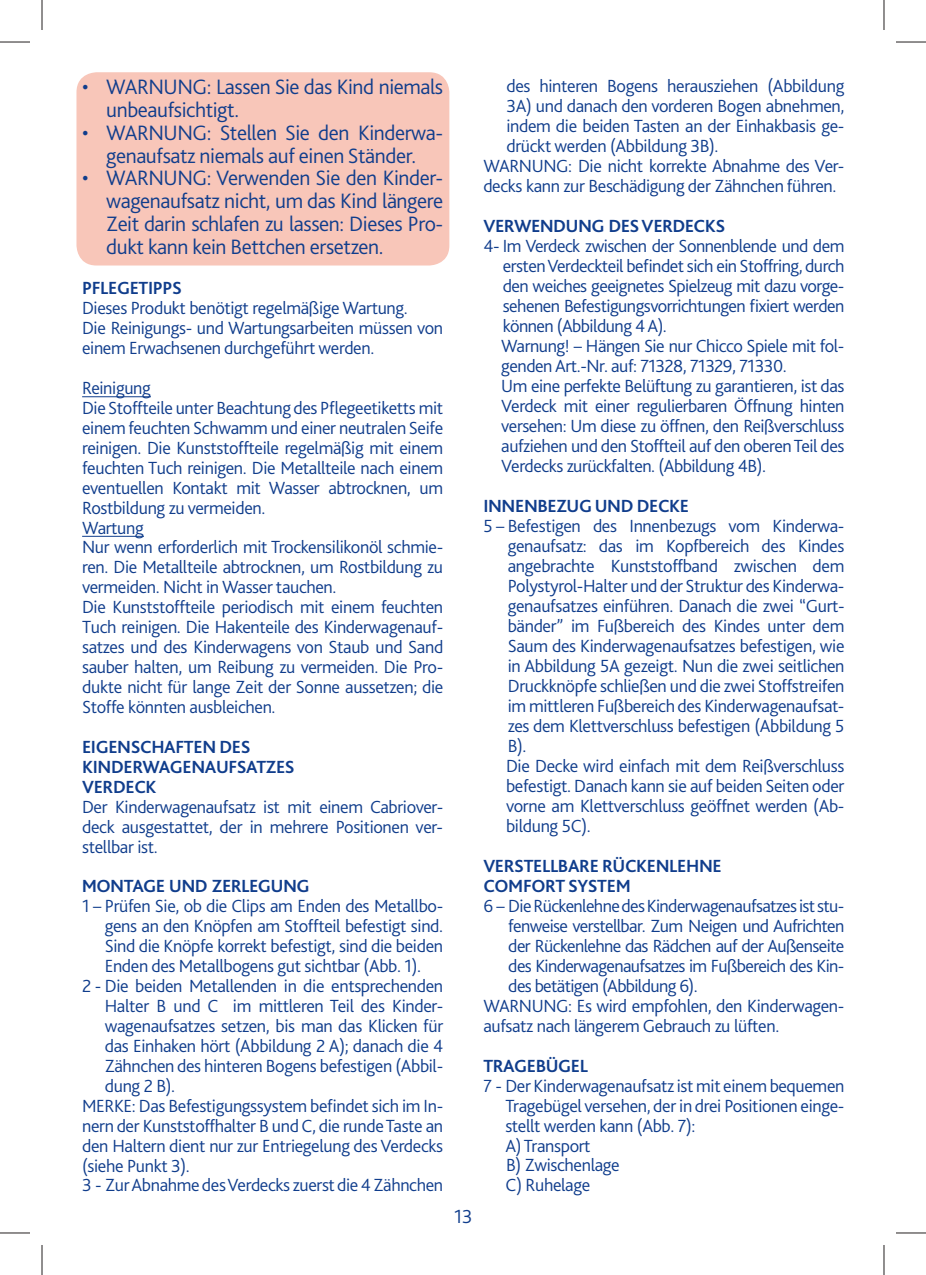
<style>
.page{position:relative;width:926px;height:1275px;background:#fff}
.page>*{position:absolute;margin:0;border:0;box-sizing:border-box;transform-origin:0 0}
.t1{font:300 21.8px/22.8px "Bliss 2";letter-spacing:-.02em;color:#103d8c}
.t2{font:300 19.8px "Bliss 2";color:#103d8c}
.t3{font:300 18.4px/20px "Bliss 2";letter-spacing:-.02em;color:#103d8c}
.t4{font:700 18.4px/20px "Bliss 2";letter-spacing:-.02em;color:#103d8c}
.t5{font:700 18.4px "Bliss";color:#103d8c}
</style>
<div class="page">
<div style="left:76px;top:72px;width:373px;height:193px;background:#f8c6b9;border-radius:20px"></div>
<hr style="left:82px;top:396px;width:69px;height:1px;background:#103d8c">
<hr style="left:82px;top:536px;width:62px;height:1px;background:#103d8c">
<hr style="left:0;top:42px;width:30px;height:1px;background:#231f20">
<hr style="left:896px;top:42px;width:30px;height:1px;background:#231f20">
<hr style="left:0;top:1232px;width:30px;height:1px;background:#231f20">
<hr style="left:896px;top:1232px;width:30px;height:1px;background:#231f20">
<hr style="left:42px;top:0;width:1px;height:30px;background:#231f20">
<hr style="left:42px;top:1245px;width:1px;height:30px;background:#231f20">
<hr style="left:884px;top:0;width:1px;height:30px;background:#231f20">
<hr style="left:884px;top:1245px;width:1px;height:30px;background:#231f20">
<p class="t1" style="left:106px;top:78px;width:339px;text-indent:-24px">• WARNUNG: Lassen Sie das Kind niemals unbeaufsichtigt.</p>
<p class="t1" style="left:82px;top:123px;width:363px;text-align:center">• WARNUNG: Stellen Sie den Kinderwa&shy;genaufsatz niemals auf einen Ständer.</p>
<p class="t1" style="left:106px;top:169px;width:339px;text-align:justify;text-indent:-24px">• WARNUNG: Verwenden Sie den Kinder&shy;wagenaufsatz nicht, um das Kind längere Zeit darin schlafen zu lassen: Dieses Pro&shy;dukt kann kein Bettchen ersetzen.</p>
<p class="t4" style="left:82px;top:280px;width:101px">PFLEGETIPPS</p>
<p class="t3" style="left:82px;top:300px;width:363px">Dieses Produkt benötigt regelmäßige Wartung.<br>Die Reinigungs- und Wartungsarbeiten müssen von einem Erwachsenen durchgeführt werden.</p>
<p class="t3" style="left:82px;top:379px;width:363px">Reinigung<br>Die Stoffteile unter Beachtung des Pflegeetiketts mit einem feuchten Schwamm und einer neutralen Seife reinigen. Die Kunststoffteile regelmäßig mit einem feuchten Tuch reinigen. Die Metallteile nach einem eventuellen Kontakt mit Wasser abtrocknen, um Rostbildung zu vermeiden.<br>Wartung<br>Nur wenn erforderlich mit Trockensilikonöl schmie&shy;ren. Die Metallteile abtrocknen, um Rostbildung zu vermeiden. Nicht in Wasser tauchen.<br>Die Kunststoffteile periodisch mit einem feuchten Tuch reinigen. Die Hakenteile des Kinderwagenauf&shy;satzes und des Kinderwagens von Staub und Sand sauber halten, um Reibung zu vermeiden. Die Pro&shy;dukte nicht für lange Zeit der Sonne aussetzen; die Stoffe könnten ausbleichen.</p>
<p class="t4" style="left:82px;top:738px;width:214px">EIGENSCHAFTEN DES<br>KINDERWAGENAUFSATZES<br>VERDECK</p>
<p class="t3" style="left:82px;top:798px;width:363px;text-align:justify">Der Kinderwagenaufsatz ist mit einem Cabriover&shy;deck ausgestattet, der in mehrere Positionen ver&shy;stellbar ist.</p>
<p class="t5" style="left:82px;top:879px;width:229px">MONTAGE UND ZERLEGUNG</p>
<p class="t3" style="left:82px;top:898px;width:363px">1 – Prüfen Sie, ob die Clips am Enden des Metallbo-</p>
<p class="t3" style="left:105px;top:918px;width:340px">gens an den Knöpfen am Stoffteil befestigt sind.</p>
<p class="t3" style="left:105px;top:937px;width:340px">Sind die Knöpfe korrekt befestigt, sind die beiden</p>
<p class="t3" style="left:105px;top:957px;width:318px">Enden des Metallbogens gut sichtbar (Abb. 1).</p>
<p class="t3" style="left:82px;top:977px;width:363px">2 - Die beiden Metallenden in die entsprechenden</p>
<p class="t3" style="left:105px;top:997px;width:340px">Halter B und C im mittleren Teil des Kinder-</p>
<p class="t3" style="left:105px;top:1017px;width:340px">wagenaufsatzes setzen, bis man das Klicken für</p>
<p class="t3" style="left:105px;top:1037px;width:340px">das Einhaken hört (Abbildung 2 A); danach die 4</p>
<p class="t3" style="left:105px;top:1057px;width:340px">Zähnchen des hinteren Bogens befestigen (Abbil-</p>
<p class="t3" style="left:105px;top:1077px;width:72px">dung 2 B).</p>
<p class="t3" style="left:82px;top:1097px;width:363px">MERKE: Das Befestigungssystem befindet sich im In-</p>
<p class="t3" style="left:82px;top:1117px;width:363px">nern der Kunststoffhalter B und C, die runde Taste an</p>
<p class="t3" style="left:82px;top:1137px;width:363px">den Haltern dient nur zur Entriegelung des Verdecks</p>
<p class="t3" style="left:82px;top:1157px;width:109px">(siehe Punkt 3).</p>
<p class="t3" style="left:82px;top:1177px;width:363px">3 - Zur Abnahme des Verdecks zuerst die 4 Zähnchen</p>
<p class="t2" style="left:454px;top:1208px;width:20px">13</p>
<p class="t3" style="left:506px;top:77px;width:340px">des hinteren Bogens herausziehen (Abbildung</p>
<p class="t3" style="left:506px;top:97px;width:340px">3A) und danach den vorderen Bogen abnehmen,</p>
<p class="t3" style="left:506px;top:117px;width:340px">indem die beiden Tasten an der Einhakbasis ge-</p>
<p class="t3" style="left:506px;top:137px;width:214px">drückt werden (Abbildung 3B).</p>
<p class="t3" style="left:483px;top:157px;width:363px">WARNUNG: Die nicht korrekte Abnahme des Ver-</p>
<p class="t3" style="left:483px;top:177px;width:355px">decks kann zur Beschädigung der Zähnchen führen.</p>
<p class="t5" style="left:483px;top:219px;width:243px">VERWENDUNG DES VERDECKS</p>
<p class="t3" style="left:501px;top:237px;width:345px;text-indent:-18px">4- Im Verdeck zwischen der Sonnenblende und dem ersten Verdeckteil befindet sich ein Stoffring, durch den weiches geeignetes Spielzeug mit dazu vorge&shy;sehenen Befestigungsvorrichtungen fixiert werden können (Abbildung 4 A).<br>Warnung! – Hängen Sie nur Chicco Spiele mit fol&shy;genden Art.-Nr. auf: 71328, 71329, 71330.<br>Um eine perfekte Belüftung zu garantieren, ist das Verdeck mit einer regulierbaren Öffnung hinten versehen: Um diese zu öffnen, den Reißverschluss aufziehen und den Stoffteil auf den oberen Teil des Verdecks zurückfalten. (Abbildung 4B).</p>
<p class="t4" style="left:483px;top:497px;width:207px">INNENBEZUG UND DECKE</p>
<p class="t3" style="left:506px;top:517px;width:340px;text-indent:-23px">5 – Befestigen des Innenbezugs vom Kinderwa&shy;genaufsatz: das im Kopfbereich des Kindes angebrachte Kunststoffband zwischen dem Polystyrol-Halter und der Struktur des Kinderwa&shy;genaufsatzes einführen. Danach die zwei “Gurt&shy;bänder” im Fußbereich des Kindes unter dem Saum des Kinderwagenaufsatzes befestigen, wie in Abbildung 5A gezeigt. Nun die zwei seitlichen Druckknöpfe schließen und die zwei Stoffstreifen im mittleren Fußbereich des Kinderwagenaufsat&shy;zes dem Klettverschluss befestigen (Abbildung 5<br>B).<br>Die Decke wird einfach mit dem Reißverschluss befestigt. Danach kann sie auf beiden Seiten oder vorne am Klettverschluss geöffnet werden (Ab&shy;bildung 5C).</p>
<p class="t4" style="left:483px;top:857px;width:240px">VERSTELLBARE RÜCKENLEHNE<br>COMFORT SYSTEM</p>
<p class="t3" style="left:483px;top:897px;width:363px">6 – Die Rückenlehne des Kinderwagenaufsatzes ist stu-</p>
<p class="t3" style="left:508px;top:917px;width:338px">fenweise verstellbar. Zum Neigen und Aufrichten</p>
<p class="t3" style="left:508px;top:937px;width:338px">der Rückenlehne das Rädchen auf der Außenseite</p>
<p class="t3" style="left:508px;top:957px;width:338px">des Kinderwagenaufsatzes im Fußbereich des Kin-</p>
<p class="t3" style="left:508px;top:977px;width:191px">des betätigen (Abbildung 6).</p>
<p class="t3" style="left:483px;top:997px;width:363px">WARNUNG: Es wird empfohlen, den Kinderwagen-</p>
<p class="t3" style="left:483px;top:1017px;width:297px">aufsatz nach längerem Gebrauch zu lüften.</p>
<p class="t4" style="left:483px;top:1057px;width:106px">TRAGEBÜGEL</p>
<p class="t3" style="left:505px;top:1077px;width:341px;text-indent:-22px">7 - Der Kinderwagenaufsatz ist mit einem bequemen<br>Tragebügel versehen, der in drei Positionen einge&shy;stellt werden kann (Abb. 7):<br>A) Transport<br>B) Zwischenlage<br>C) Ruhelage</p>
</div>
